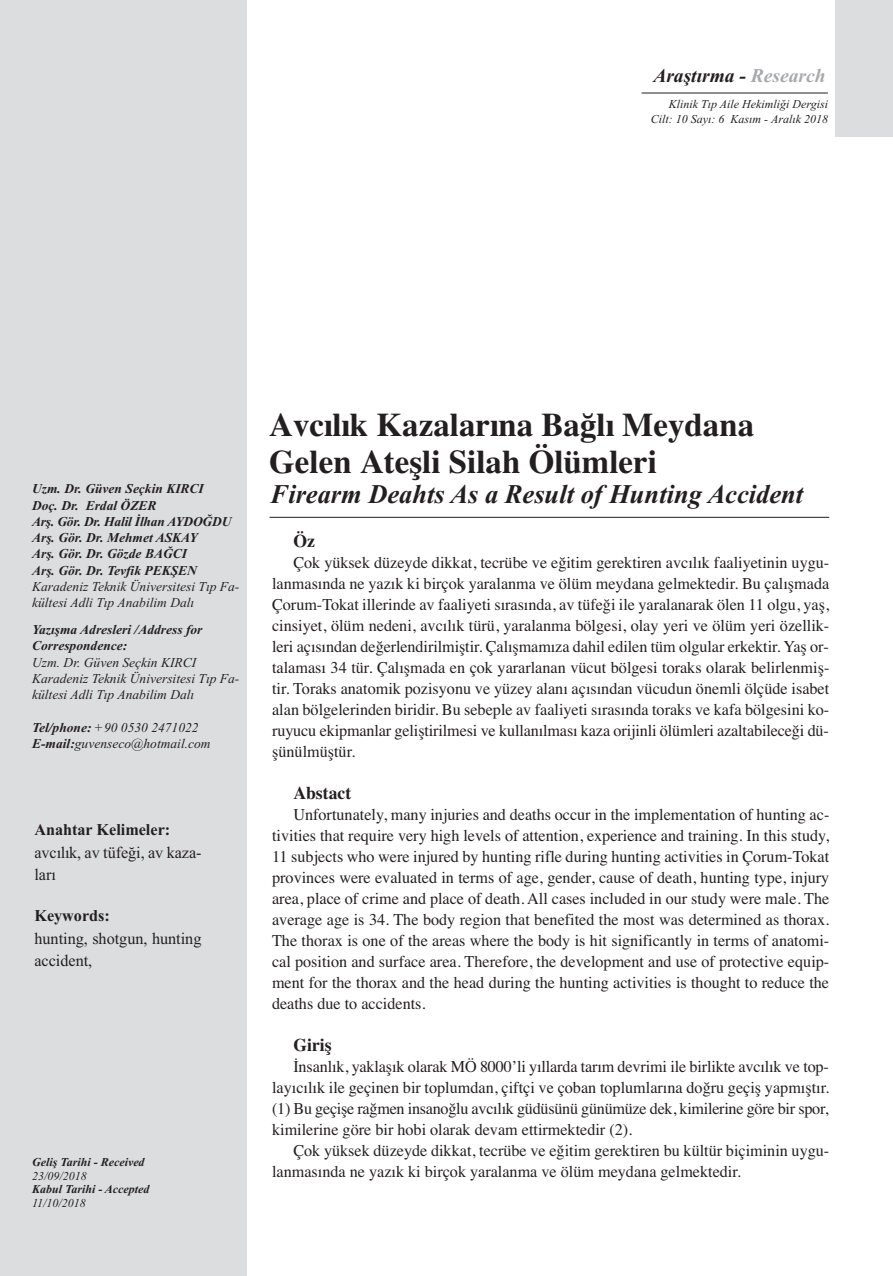
<style>
.page{position:relative;width:893px;height:1276px;background:#fff}
.page>*{position:absolute;margin:0;border:0;box-sizing:border-box;transform-origin:0 0}
.t1{font:700 33px/37.5px "Times";color:#231f20}
.t2{font:italic 700 27px "Times New Roman";color:#231f20}
.t3{font:italic 700 19.5px "Times New Roman";color:#231f20}
.t4{font:700 18px "Times";color:#231f20}
.t5{font:16.5px/21px "Times";color:#231f20;text-align:justify}
.t6{font:16.5px/21.9px "Times New Roman";color:#231f20}
.t7{font:700 16.5px "Times New Roman";color:#231f20}
.t8{font:italic 13.5px/16.2px "Times New Roman";color:#231f20}
.t9{font:italic 700 13.5px/16.2px "Times New Roman";color:#231f20}
.t10{font:italic 12px/15.1px "Times New Roman";color:#231f20;text-align:right}
.t11{font:italic 700 12px "Times New Roman";color:#231f20}
.s1{color:#a8a9ad}
.s2{font-weight:700}
</style>
<div class="page">
<div style="left:0;top:0;width:247px;height:1276px;background:#dcdddf"></div>
<div style="left:835px;top:0;width:58px;height:137px;background:#dcdddf"></div>
<hr style="left:270px;top:517px;width:559px;height:1px;background:#231f20">
<hr style="left:642px;top:93px;width:186px;height:1px;background:#231f20">
<p class="t3" style="left:653px;top:64px;width:174px">Araştırma - <span class="s1">Research</span></p>
<p class="t10" style="left:651px;top:96px;width:179px">Klinik Tıp Aile Hekimliği Dergisi<br>Cilt: 10 Sayı: 6 Kasım - Aralık 2018</p>
<p class="t9" style="left:32px;top:481px;width:201px">Uzm. Dr. Güven Seçkin KIRCI<br>Doç. Dr. Erdal ÖZER<br>Arş. Gör. Dr. Halil İlhan AYDOĞDU<br>Arş. Gör. Dr. Mehmet ASKAY<br>Arş. Gör. Dr. Gözde BAĞCI<br>Arş. Gör. Dr. Tevfik PEKŞEN</p>
<p class="t8" style="left:32px;top:578px;width:209px">Karadeniz Teknik Üniversitesi Tıp Fa&shy;kültesi Adli Tıp Anabilim Dalı</p>
<p class="t9" style="left:32px;top:621px;width:172px">Yazışma Adresleri /Address for<br>Correspondence:</p>
<p class="t8" style="left:32px;top:654px;width:209px">Uzm. Dr. Güven Seçkin KIRCI<br>Karadeniz Teknik Üniversitesi Tıp Fa&shy;kültesi Adli Tıp Anabilim Dalı</p>
<p class="t8" style="left:32px;top:719px;width:180px"><span class="s2">Tel/phone:</span> +90 0530 2471022<br><span class="s2">E-mail:</span>guvenseco@hotmail.com</p>
<p class="t7" style="left:34px;top:819px;width:137px">Anahtar Kelimeler:</p>
<p class="t6" style="left:34px;top:841px;width:169px">avcılık, av tüfeği, av kaza&shy;ları</p>
<p class="t7" style="left:34px;top:905px;width:77px">Keywords:</p>
<p class="t6" style="left:34px;top:927px;width:169px">hunting, shotgun, hunting accident,</p>
<p class="t11" style="left:32px;top:1155px;width:114px">Geliş Tarihi - Received</p>
<p class="t10" style="left:32px;top:1168px;width:56px">23/09/2018</p>
<p class="t11" style="left:32px;top:1182px;width:119px">Kabul Tarihi - Accepted</p>
<p class="t10" style="left:32px;top:1195px;width:55px">11/10/2018</p>
<h1 class="t1" style="left:269px;top:405px;width:486px">Avcılık Kazalarına Bağlı Meydana<br>Gelen Ateşli Silah Ölümleri</h1>
<h2 class="t2" style="left:271px;top:477px;width:534px">Firearm Deahts As a Result of Hunting Accident</h2>
<p class="t4" style="left:293px;top:530px;width:23px">Öz</p>
<p class="t5" style="left:272px;top:552px;width:559px;text-indent:21px">Çok yüksek düzeyde dikkat, tecrübe ve eğitim gerektiren avcılık faaliyetinin uygu&shy;lanmasında ne yazık ki birçok yaralanma ve ölüm meydana gelmektedir. Bu çalışmada Çorum-Tokat illerinde av faaliyeti sırasında, av tüfeği ile yaralanarak ölen 11 olgu, yaş, cinsiyet, ölüm nedeni, avcılık türü, yaralanma bölgesi, olay yeri ve ölüm yeri özellik&shy;leri açısından değerlendirilmiştir. Çalışmamıza dahil edilen tüm olgular erkektir. Yaş or&shy;talaması 34 tür. Çalışmada en çok yararlanan vücut bölgesi toraks olarak belirlenmiş&shy;tir. Toraks anatomik pozisyonu ve yüzey alanı açısından vücudun önemli ölçüde isabet alan bölgelerinden biridir. Bu sebeple av faaliyeti sırasında toraks ve kafa bölgesini ko&shy;ruyucu ekipmanlar geliştirilmesi ve kullanılması kaza orijinli ölümleri azaltabileceği dü&shy;şünülmüştür.</p>
<p class="t4" style="left:293px;top:782px;width:59px">Abstact</p>
<p class="t5" style="left:272px;top:804px;width:559px;text-indent:21px">Unfortunately, many injuries and deaths occur in the implementation of hunting ac&shy;tivities that require very high levels of attention, experience and training. In this study, 11 subjects who were injured by hunting rifle during hunting activities in Çorum-Tokat provinces were evaluated in terms of age, gender, cause of death, hunting type, injury area, place of crime and place of death. All cases included in our study were male. The average age is 34. The body region that benefited the most was determined as thorax.<br>The thorax is one of the areas where the body is hit significantly in terms of anatomi&shy;cal position and surface area. Therefore, the development and use of protective equip&shy;ment for the thorax and the head during the hunting activities is thought to reduce the deaths due to accidents.</p>
<p class="t4" style="left:293px;top:1034px;width:40px">Giriş</p>
<p class="t5" style="left:272px;top:1056px;width:559px;text-indent:21px">İnsanlık, yaklaşık olarak MÖ 8000’li yıllarda tarım devrimi ile birlikte avcılık ve top&shy;layıcılık ile geçinen bir toplumdan, çiftçi ve çoban toplumlarına doğru geçiş yapmıştır. (1) Bu geçişe rağmen insanoğlu avcılık güdüsünü günümüze dek, kimilerine göre bir spor, kimilerine göre bir hobi olarak devam ettirmektedir (2).</p>
<p class="t5" style="left:272px;top:1140px;width:559px;text-indent:21px">Çok yüksek düzeyde dikkat, tecrübe ve eğitim gerektiren bu kültür biçiminin uygu&shy;lanmasında ne yazık ki birçok yaralanma ve ölüm meydana gelmektedir.</p>
</div>
